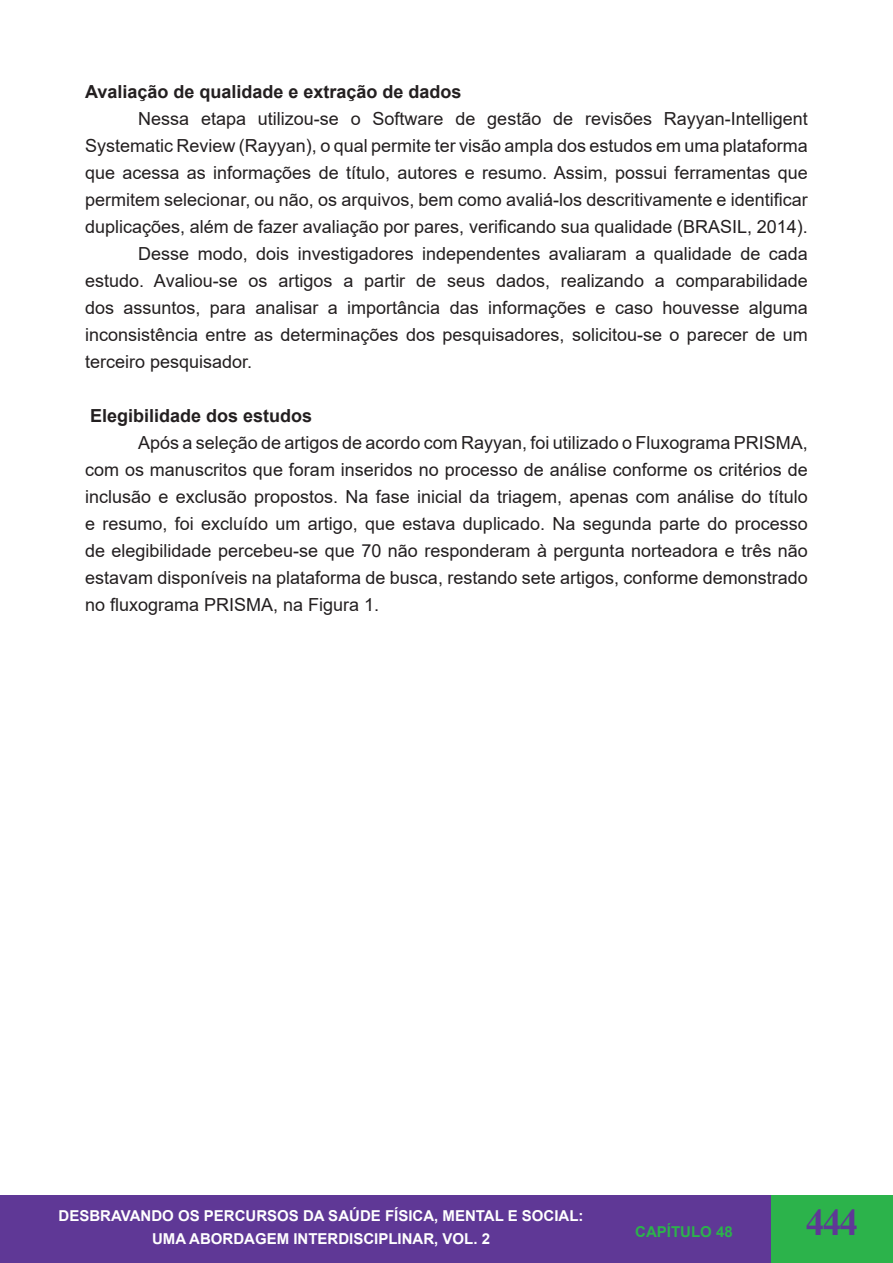
<style>
.page{position:relative;width:893px;height:1263px;background:#fff}
.page>*{position:absolute;margin:0;border:0;box-sizing:border-box;transform-origin:0 0}
.t1{font:700 37.5px "Times New Roman";color:#5f3896}
.t2{font:18px/27px "Arial";color:#231f20;text-align:justify}
.t3{font:700 18px "Arial";color:#231f20}
.t4{font:700 15px/22.5px "Arial";color:#fff;text-align:center}
.t5{font:700 15px "Arial";color:#2cb34b}
</style>
<div class="page">
<div style="left:0;top:1196px;width:893px;height:67px;background:#5f3896"></div>
<div style="left:771px;top:1196px;width:122px;height:67px;background:#2cb34b"></div>
<p class="t3" style="left:85px;top:79px;width:378px">Avaliação de qualidade e extração de dados</p>
<p class="t2" style="left:85px;top:105px;width:724px;text-indent:53px">Nessa etapa utilizou-se o Software de gestão de revisões Rayyan-Intelligent Systematic Review (Rayyan), o qual permite ter visão ampla dos estudos em uma plataforma que acessa as informações de título, autores e resumo. Assim, possui ferramentas que permitem selecionar, ou não, os arquivos, bem como avaliá-los descritivamente e identificar duplicações, além de fazer avaliação por pares, verificando sua qualidade (BRASIL, 2014).</p>
<p class="t2" style="left:85px;top:240px;width:724px;text-indent:53px">Desse modo, dois investigadores independentes avaliaram a qualidade de cada estudo. Avaliou-se os artigos a partir de seus dados, realizando a comparabilidade dos assuntos, para analisar a importância das informações e caso houvesse alguma inconsistência entre as determinações dos pesquisadores, solicitou-se o parecer de um terceiro pesquisador.</p>
<p class="t3" style="left:90px;top:403px;width:224px">Elegibilidade dos estudos</p>
<p class="t2" style="left:85px;top:429px;width:724px;text-indent:53px">Após a seleção de artigos de acordo com Rayyan, foi utilizado o Fluxograma PRISMA, com os manuscritos que foram inseridos no processo de análise conforme os critérios de inclusão e exclusão propostos. Na fase inicial da triagem, apenas com análise do título e resumo, foi excluído um artigo, que estava duplicado. Na segunda parte do processo de elegibilidade percebeu-se que 70 não responderam à pergunta norteadora e três não estavam disponíveis na plataforma de busca, restando sete artigos, conforme demonstrado no fluxograma PRISMA, na Figura 1.</p>
<p class="t4" style="left:59px;top:1205px;width:527px">DESBRAVANDO OS PERCURSOS DA SAÚDE FÍSICA, MENTAL E SOCIAL:<br>UMA ABORDAGEM INTERDISCIPLINAR, VOL. 2</p>
<p class="t5" style="left:635px;top:1221px;width:99px">CAPÍTULO 48</p>
<h1 class="t1" style="left:806px;top:1195px;width:54px">444</h1>
</div>
